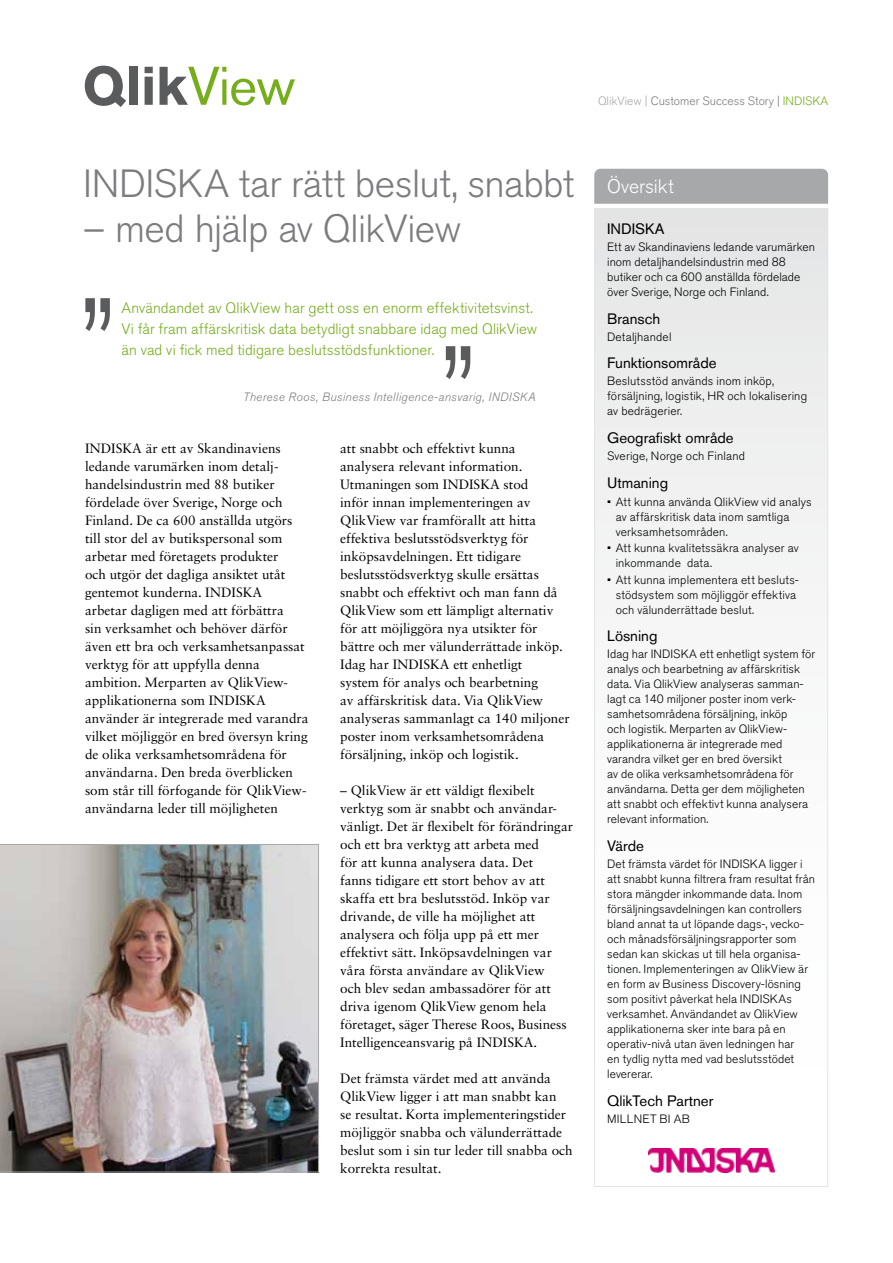
<style>
.page{position:relative;width:893px;height:1263px;background:#fff}
.page>*{position:absolute;margin:0;border:0;box-sizing:border-box;transform-origin:0 0}
.t1{font:300 39px "Akzidenz Grotesk BQ";letter-spacing:-.015em;color:#7b7c7e}
.t2{font:300 19.5px "Akzidenz Grotesk BQ";letter-spacing:-.005em;color:#fff}
.t3{font:300 15px/21px "Akzidenz Grotesk BQ";letter-spacing:.005em;color:#76ad1c}
.t4{font:15px "Akzidenz Grotesk BQ";color:#000}
.t5{font:13.5px/18px "Sabon LT Std";color:#000}
.t6{font:300 12px/15px "Akzidenz Grotesk BQ";letter-spacing:.005em;color:#000}
.t7{font:italic 300 12px "Akzidenz Grotesk BQ";letter-spacing:.035em;color:#7b7c7e}
.t8{font:300 12px "Akzidenz Grotesk BQ";color:#7b7c7e}
.s1{color:#a7a8aa}
.s2{color:#76ad1c}
</style>
<div class="page">
<div style="left:130px;top:67px;width:8px;height:38px;background:#5a5b5d"></div>
<svg style="left:145px;top:67px;width:8px;height:38px"></svg>
<svg style="left:160px;top:67px;width:135px;height:39px"></svg>
<svg style="left:85px;top:66px;width:41px;height:41px"></svg>
<svg style="left:85px;top:298px;width:25px;height:33px"></svg>
<svg style="left:446px;top:346px;width:24px;height:33px"></svg>
<img style="left:0;top:844px;width:319px;height:328px">
<div style="left:594px;top:169px;width:234px;height:35px;background:#a7a8aa"></div>
<div style="left:595px;top:209px;width:233px;height:977px;background:linear-gradient(to bottom,#e8e8e9,#fff)"></div>
<div style="left:594px;top:208px;width:234px;height:979px;border:1px solid #e3e4e4"></div>
<img style="left:648px;top:1149px;width:126px;height:23px">
<h1 class="t1" style="left:83px;top:162px;width:32px">Indiska</h1>
<h1 class="t1" style="left:239px;top:162px;width:337px">tar rätt beslut, snabbt</h1>
<h1 class="t1" style="left:83px;top:207px;width:379px">– med hjälp av QlikView</h1>
<p class="t3" style="left:122px;top:298px;width:417px">Användandet av QlikView har gett oss en enorm effektivitetsvinst.<br>Vi får fram affärskritisk data betydligt snabbare idag med QlikView än vad vi fick med tidigare beslutsstödsfunktioner.</p>
<p class="t7" style="left:243px;top:390px;width:294px">Therese Roos, Business Intelligence-ansvarig, INDISKA</p>
<p class="t5" style="left:85px;top:439px;width:225px">INDISKA är ett av Skandinaviens ledande varumärken inom detalj&shy;handelsindustrin med 88 butiker fördelade över Sverige, Norge och Finland. De ca 600 anställda utgörs till stor del av butikspersonal som arbetar med företagets produkter<br>och utgör det dagliga ansiktet utåt gentemot kunderna. INDISKA<br>arbetar dagligen med att förbättra<br>sin verksamhet och behöver därför även ett bra och verksamhetsanpassat verktyg för att uppfylla denna ambition. Merparten av QlikView&shy;applikationerna som INDISKA använder är integrerade med varandra vilket möjliggör en bred översyn kring de olika verksamhetsområdena för användarna. Den breda överblicken som står till förfogande för QlikView&shy;användarna leder till möjligheten</p>
<p class="t5" style="left:340px;top:439px;width:231px">att snabbt och effektivt kunna analysera relevant information.<br>Utmaningen som INDISKA stod<br>inför innan implementeringen av QlikView var framförallt att hitta effektiva beslutsstödsverktyg för inköpsavdelningen. Ett tidigare beslutsstödsverktyg skulle ersättas snabbt och effektivt och man fann då QlikView som ett lämpligt alternativ för att möjliggöra nya utsikter för bättre och mer välunderrättade inköp.<br>Idag har INDISKA ett enhetligt<br>system för analys och bearbetning<br>av affärskritisk data. Via QlikView analyseras sammanlagt ca 140 miljoner poster inom verksamhetsområdena försäljning, inköp och logistik.</p>
<p class="t5" style="left:340px;top:781px;width:234px">– QlikView är ett väldigt flexibelt verktyg som är snabbt och användar&shy;vänligt. Det är flexibelt för förändringar och ett bra verktyg att arbeta med<br>för att kunna analysera data. Det<br>fanns tidigare ett stort behov av att skaffa ett bra beslutsstöd. Inköp var drivande, de ville ha möjlighet att analysera och följa upp på ett mer effektivt sätt. Inköpsavdelningen var våra första användare av QlikView<br>och blev sedan ambassadörer för att driva igenom QlikView genom hela företaget, säger Therese Roos, Business Intelligenceansvarig på INDISKA.</p>
<p class="t5" style="left:340px;top:1069px;width:234px">Det främsta värdet med att använda QlikView ligger i att man snabbt kan<br>se resultat. Korta implementeringstider möjliggör snabba och välunderrättade beslut som i sin tur leder till snabba och korrekta resultat.</p>
<p class="t8" style="left:598px;top:94px;width:232px"><span class="s1">QlikView |</span> Customer Success Story | <span class="s2">INDISKA</span></p>
<h2 class="t2" style="left:607px;top:175px;width:68px">Översikt</h2>
<p class="t4" style="left:607px;top:220px;width:59px">INDISKA</p>
<p class="t6" style="left:607px;top:240px;width:209px">Ett av Skandinaviens ledande varumärken inom detaljhandelsindustrin med 88 butiker och ca 600 anställda fördelade över Sverige, Norge och Finland.</p>
<p class="t4" style="left:607px;top:309px;width:55px">Bransch</p>
<p class="t6" style="left:607px;top:329px;width:66px">Detaljhandel</p>
<p class="t4" style="left:607px;top:354px;width:111px">Funktionsområde</p>
<p class="t6" style="left:607px;top:374px;width:201px">Beslutsstöd används inom inköp, försäljning, logistik, HR och lokalisering av bedrägerier.</p>
<p class="t4" style="left:607px;top:429px;width:128px">Geografiskt område</p>
<p class="t6" style="left:607px;top:449px;width:139px">Sverige, Norge och Finland</p>
<p class="t4" style="left:607px;top:474px;width:62px">Utmaning</p>
<p class="t6" style="left:616px;top:495px;width:197px;text-indent:-9px">• Att kunna använda QlikView vid analys av affärskritisk data inom samtliga verksamhetsområden.</p>
<p class="t6" style="left:616px;top:541px;width:185px;text-indent:-9px">• Att kunna kvalitetssäkra analyser av inkommande data.</p>
<p class="t6" style="left:616px;top:572px;width:185px;text-indent:-9px">• Att kunna implementera ett besluts&shy;stödsystem som möjliggör effektiva och välunderrättade beslut.</p>
<p class="t4" style="left:607px;top:627px;width:52px">Lösning</p>
<p class="t6" style="left:607px;top:647px;width:209px">Idag har INDISKA ett enhetligt system för analys och bearbetning av affärskritisk data. Via QlikView analyseras samman&shy;lagt ca 140 miljoner poster inom verk&shy;samhetsområdena försäljning, inköp<br>och logistik. Merparten av QlikView&shy;applikationerna är integrerade med varandra vilket ger en bred översikt<br>av de olika verksamhetsområdena för användarna. Detta ger dem möjligheten att snabbt och effektivt kunna analysera relevant information.</p>
<p class="t4" style="left:607px;top:837px;width:38px">Värde</p>
<p class="t6" style="left:607px;top:857px;width:209px">Det främsta värdet för INDISKA ligger i att snabbt kunna filtrera fram resultat från stora mängder inkommande data. Inom försäljningsavdelningen kan controllers bland annat ta ut löpande dags-, vecko&shy;och månadsförsäljningsrapporter som sedan kan skickas ut till hela organisa&shy;tionen. Implementeringen av QlikView är en form av Business Discovery-lösning som positivt påverkat hela INDISKAs verksamhet. Användandet av QlikView applikationerna sker inte bara på en operativ-nivå utan även ledningen har<br>en tydlig nytta med vad beslutsstödet levererar.</p>
<p class="t4" style="left:607px;top:1091px;width:108px">QlikTech Partner</p>
<p class="t6" style="left:607px;top:1111px;width:84px">MILLNET BI AB</p>
</div>
